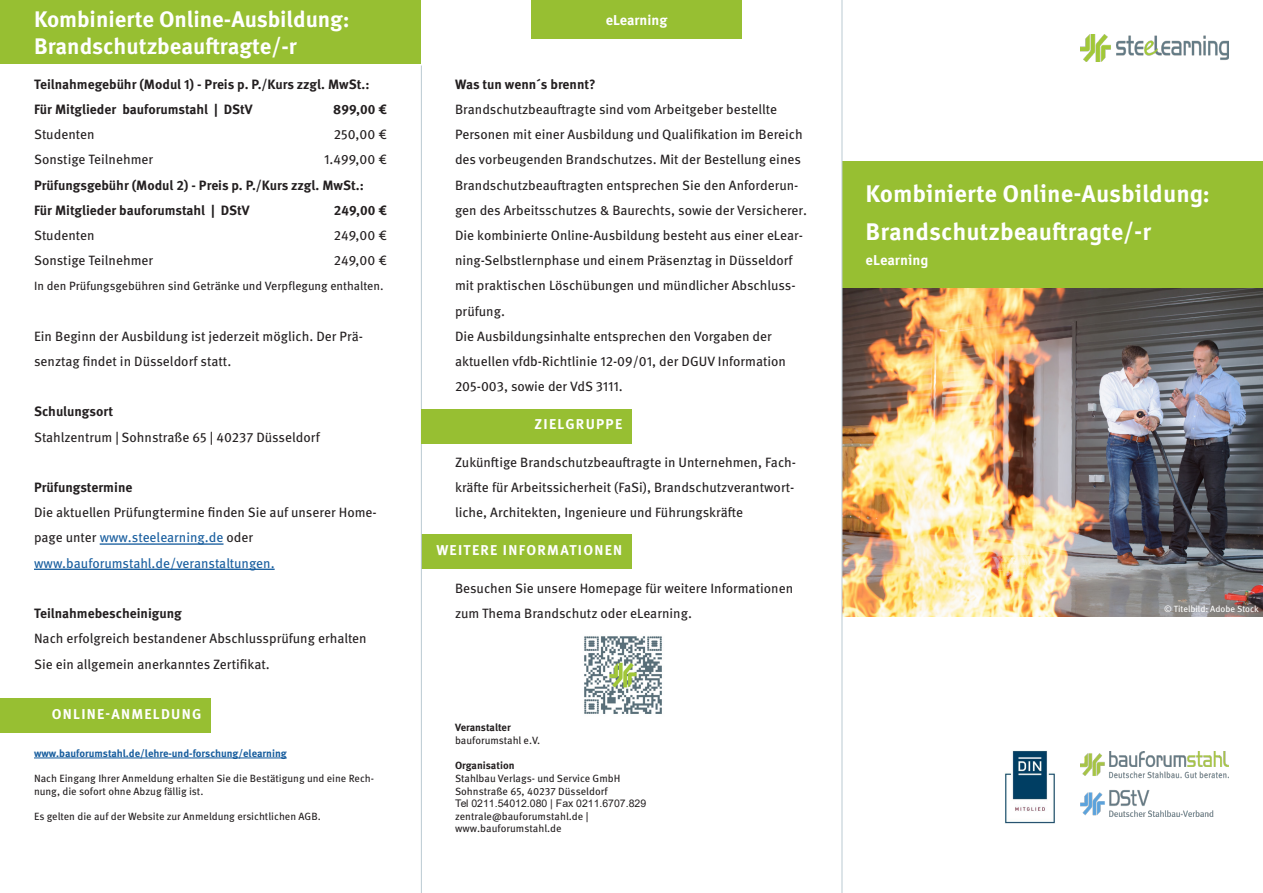
<style>
.page{position:relative;width:1263px;height:893px;background:#fff}
.page>*{position:absolute;margin:0;border:0;box-sizing:border-box;transform-origin:0 0}
.t1{font:700 24px "Meta Correspondence Pro";color:#fff}
.t2{font:700 22.5px "Meta Pro";color:#fff}
.t3{font:700 14.25px "Meta Pro";letter-spacing:.09em;color:#fff}
.t4{font:700 14.25px "Meta Correspondence Pro";color:#fff}
.t5{font:700 14.25px "Meta Pro";color:#fff}
.t6{font:13.5px/25.2px "Meta Pro";color:#231f20}
.t7{font:700 13.5px "Meta Pro";color:#231f20}
.t8{font:13.5px "Meta Pro";letter-spacing:-.005em;color:#175d9e}
.t9{font:12px "Meta Pro";color:#231f20}
.t10{font:10.5px/12.6px "Meta Pro";color:#231f20}
.t11{font:700 10.5px "Meta Pro";color:#175d9e}
.t12{font:9px "Meta Pro";color:#fff}
.s1{color:#175d9e}
.s2{font-weight:700}
.s3{font-family:"Arial"}
</style>
<div class="page">
<hr style="left:100px;top:543px;width:123px;height:2px;background:#175d9e">
<hr style="left:34px;top:569px;width:241px;height:1px;background:#175d9e">
<hr style="left:34px;top:757px;width:253px;height:1px;background:#175d9e">
<img style="left:1080px;top:34px;width:149px;height:27px">
<div style="left:842px;top:162px;width:421px;height:127px;background:#97bf32"></div>
<img style="left:843px;top:288px;width:420px;height:329px">
<div style="left:531px;top:0;width:211px;height:38px;background:#97bf32"></div>
<div style="left:0;top:698px;width:210px;height:34px;background:#97bf32"></div>
<img style="left:584px;top:636px;width:78px;height:78px">
<div style="left:421px;top:534px;width:210px;height:34px;background:#97bf32"></div>
<div style="left:0;top:0;width:421px;height:64px;background:#97bf32"></div>
<hr style="left:421px;top:65px;width:1px;height:828px;background:#bacad2">
<hr style="left:842px;top:0;width:1px;height:893px;background:#bacad2">
<img style="left:1080px;top:751px;width:149px;height:66px">
<img style="left:1005px;top:750px;width:50px;height:73px">
<div style="left:421px;top:410px;width:210px;height:34px;background:#97bf32"></div>
<p class="t2" style="left:34px;top:1px;width:317px">Kombinierte Online-Ausbildung:</p>
<p class="t2" style="left:34px;top:28px;width:264px">Brandschutzbeauftragte/-r</p>
<p class="t7" style="left:34px;top:74px;width:337px">Teilnahmegebühr (Modul 1) - Preis p. P./Kurs zzgl. MwSt.:</p>
<p class="t7" style="left:34px;top:99px;width:220px">Für Mitglieder bauforumstahl | DStV</p>
<p class="t7" style="left:333px;top:99px;width:55px">899,00 €</p>
<p class="t6" style="left:34px;top:121px;width:62px">Studenten</p>
<p class="t6" style="left:334px;top:121px;width:55px">250,00 €</p>
<p class="t6" style="left:34px;top:146px;width:121px">Sonstige Teilnehmer</p>
<p class="t6" style="left:324px;top:146px;width:64px">1.499,00 €</p>
<p class="t7" style="left:34px;top:174px;width:331px">Prüfungsgebühr (Modul 2) - Preis p. P./Kurs zzgl. MwSt.:</p>
<p class="t7" style="left:34px;top:200px;width:217px">Für Mitglieder bauforumstahl | DStV</p>
<p class="t7" style="left:334px;top:200px;width:55px">249,00 €</p>
<p class="t6" style="left:34px;top:222px;width:62px">Studenten</p>
<p class="t6" style="left:334px;top:222px;width:55px">249,00 €</p>
<p class="t6" style="left:34px;top:247px;width:121px">Sonstige Teilnehmer</p>
<p class="t6" style="left:334px;top:247px;width:55px">249,00 €</p>
<p class="t9" style="left:34px;top:277px;width:351px">In den Prüfungsgebühren sind Getränke und Verpflegung enthalten.</p>
<p class="t6" style="left:34px;top:323px;width:330px">Ein Beginn der Ausbildung ist jederzeit möglich. Der Prä&shy;senztag findet in Düsseldorf statt.</p>
<p class="t7" style="left:34px;top:401px;width:81px">Schulungsort</p>
<p class="t6" style="left:34px;top:423px;width:287px">Stahlzentrum | Sohnstraße 65 | 40237 Düsseldorf</p>
<p class="t7" style="left:34px;top:477px;width:100px">Prüfungstermine</p>
<p class="t6" style="left:34px;top:499px;width:344px">Die aktuellen Prüfungtermine finden Sie auf unserer Home&shy;page unter <span class="s1">www.steelearning.de</span> oder</p>
<p class="t8" style="left:34px;top:553px;width:242px">www.bauforumstahl.de/veranstaltungen.</p>
<p class="t7" style="left:34px;top:603px;width:149px">Teilnahmebescheinigung</p>
<p class="t6" style="left:34px;top:625px;width:334px">Nach erfolgreich bestandener Abschlussprüfung erhalten<br>Sie ein allgemein anerkanntes Zertifikat.</p>
<p class="t3" style="left:52px;top:703px;width:151px">ONLINE-ANMELDUNG</p>
<p class="t11" style="left:34px;top:745px;width:254px">www.bauforumstahl.de/lehre-und-forschung/elearning</p>
<p class="t10" style="left:34px;top:771px;width:342px">Nach Eingang Ihrer Anmeldung erhalten Sie die Bestätigung und eine Rech&shy;nung, die sofort ohne Abzug fällig ist.</p>
<p class="t10" style="left:34px;top:809px;width:288px">Es gelten die auf der Website zur Anmeldung ersichtlichen AGB.</p>
<p class="t5" style="left:606px;top:8px;width:63px">eLearning</p>
<p class="t7" style="left:455px;top:74px;width:142px">Was tun wenn´s brennt?</p>
<p class="t6" style="left:455px;top:96px;width:353px">Brandschutzbeauftragte sind vom Arbeitgeber bestellte Personen mit einer Ausbildung und Qualifikation im Bereich des vorbeugenden Brandschutzes. Mit der Bestellung eines Brandschutzbeauftragten entsprechen Sie den Anforderun&shy;gen des Arbeitsschutzes &amp; Baurechts, sowie der Versicherer.</p>
<p class="t6" style="left:455px;top:222px;width:349px">Die kombinierte Online-Ausbildung besteht aus einer eLear&shy;ning-Selbstlernphase und einem Präsenztag in Düsseldorf mit praktischen Löschübungen und mündlicher Abschluss&shy;prüfung.</p>
<p class="t6" style="left:455px;top:323px;width:333px">Die Ausbildungsinhalte entsprechen den Vorgaben der aktuellen vfdb-Richtlinie 12-09/01, der DGUV Information<br>205-003, sowie der VdS 3111.</p>
<p class="t3" style="left:535px;top:413px;width:89px">ZIELGRUPPE</p>
<p class="t6" style="left:455px;top:449px;width:343px">Zukünftige Brandschutzbeauftragte in Unternehmen, Fach&shy;kräfte für Arbeitssicherheit (FaSi), Brandschutzverantwort&shy;liche, Architekten, Ingenieure und Führungskräfte</p>
<p class="t3" style="left:436px;top:539px;width:187px">WEITERE INFORMATIONEN</p>
<p class="t6" style="left:455px;top:575px;width:340px">Besuchen Sie unsere Homepage für weitere Informationen zum Thema Brandschutz oder eLearning.</p>
<p class="t10" style="left:455px;top:721px;width:87px"><span class="s2">Veranstalter </span>bauforumstahl e.V.</p>
<p class="t10" style="left:455px;top:759px;width:193px"><span class="s2">Organisation<br></span>Stahlbau Verlags- und Service GmbH<br>Sohnstraße 65, 40237 Düsseldorf<br><span class="s3">Tel 0211.54012.080 | Fax 0211.6707.829 </span>zentrale@bauforumstahl.de | www.bauforumstahl.de</p>
<p class="t1" style="left:865px;top:175px;width:346px">Kombinierte Online-Ausbildung:</p>
<p class="t1" style="left:865px;top:213px;width:287px">Brandschutzbeauftragte/-r</p>
<p class="t4" style="left:865px;top:249px;width:64px">eLearning</p>
<p class="t12" style="left:1164px;top:602px;width:96px">© Titelbild: Adobe Stock</p>
</div>
